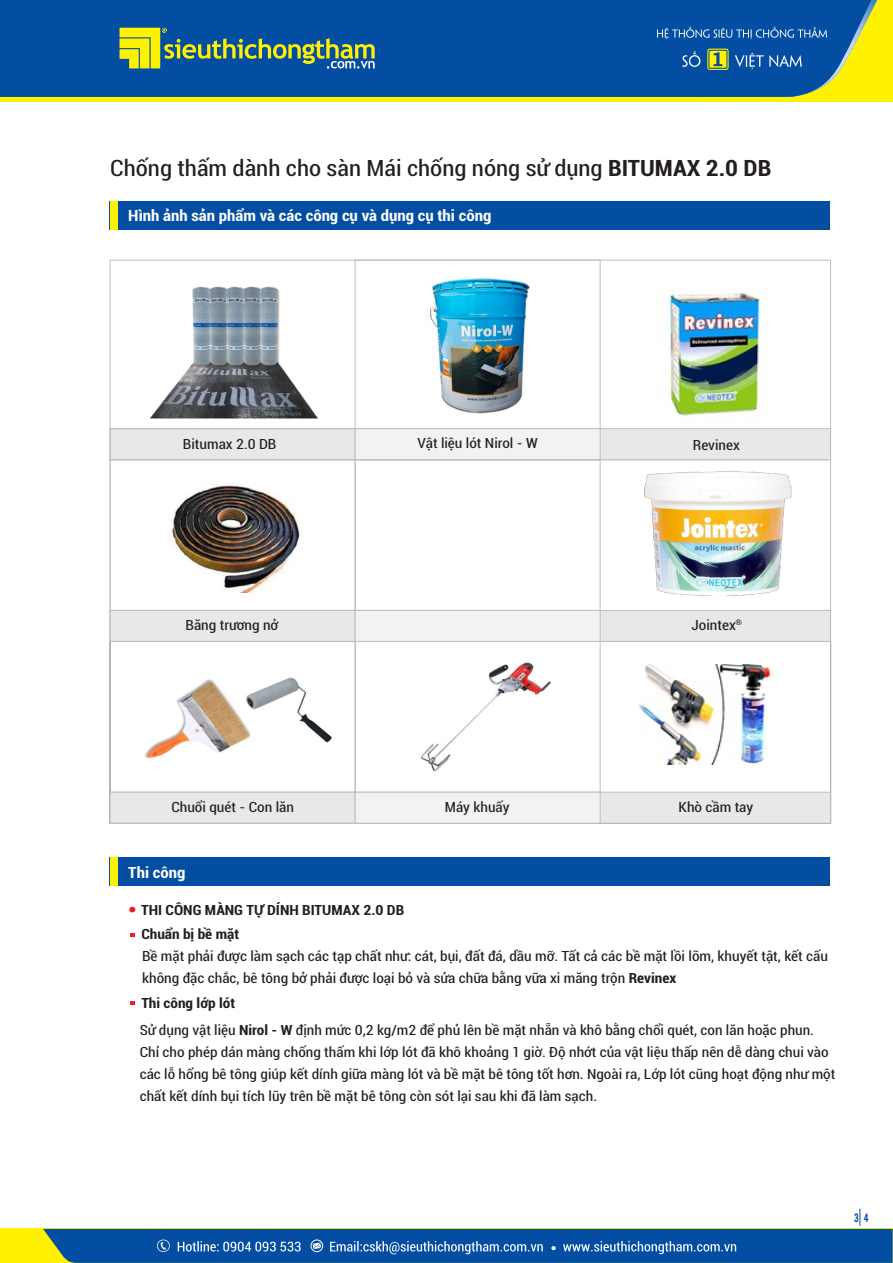
<style>
.page{position:relative;width:893px;height:1263px;background:#fff}
.page>*{position:absolute;margin:0;border:0;box-sizing:border-box;transform-origin:0 0}
.t1{font:condensed 22.5px "Roboto";color:#231f20;scale:1.09 1}
.t2{font:700 condensed 15.45px "Roboto";color:#fff;scale:1.09 1}
.t3{font:condensed 14.1px/21.9px "Roboto";color:#231f20;scale:1.09 1}
.t4{font:700 condensed 14.1px "Roboto";color:#231f20;scale:1.09 1}
.t5{font:12px "UTM Cafeta";color:#034ea2}
.s1{font-weight:700}
</style>
<div class="page">
<img style="left:429px;top:278px;width:101px;height:136px">
<div style="left:110px;top:201px;width:720px;height:28px;background:#034ea2"></div>
<div style="left:110px;top:201px;width:7px;height:28px;background:#fff200"></div>
<svg style="left:109px;top:428px;width:722px;height:32px"></svg>
<svg style="left:109px;top:610px;width:722px;height:32px"></svg>
<div style="left:110px;top:641px;width:245px;height:182px;border:1px solid #bcbec0"></div>
<svg style="left:109px;top:791px;width:722px;height:33px"></svg>
<img style="left:170px;top:484px;width:130px;height:108px">
<img style="left:420px;top:662px;width:131px;height:110px">
<div style="left:110px;top:857px;width:720px;height:29px;background:#034ea2"></div>
<div style="left:110px;top:857px;width:7px;height:29px;background:#fff200"></div>
<svg style="left:130px;top:933px;width:4px;height:3px"></svg>
<svg style="left:129px;top:907px;width:6px;height:5px"></svg>
<img style="left:145px;top:677px;width:187px;height:82px">
<img style="left:669px;top:293px;width:93px;height:123px">
<img style="left:639px;top:664px;width:132px;height:101px">
<svg style="left:130px;top:1001px;width:4px;height:4px"></svg>
<img style="left:644px;top:471px;width:148px;height:125px">
<img style="left:149px;top:286px;width:169px;height:133px">
<div style="left:0;top:1229px;width:893px;height:34px;background:#fff200"></div>
<div style="left:0;top:0;width:892px;height:102px;background:#fff200"></div>
<div style="left:0;top:0;width:472px;height:97px;background:#034ea2"></div>
<svg style="left:120px;top:28px;width:255px;height:41px"></svg>
<svg style="left:472px;top:0;width:405px;height:97px"></svg>
<svg style="left:43px;top:1209px;width:850px;height:54px"></svg>
<h1 class="t1" style="left:110px;top:159px;width:608px">Chống thấm dành cho sàn Mái chống nóng sử dụng <span class="s1">BITUMAX 2.0 DB</span></h1>
<p class="t2" style="left:128px;top:209px;width:335px">Hình ảnh sản phẩm và các công cụ và dụng cụ thi công</p>
<p class="t3" style="left:183px;top:434px;width:87px">Bitumax 2.0 DB</p>
<p class="t3" style="left:418px;top:434px;width:112px">Vật liệu lót Nirol - W</p>
<p class="t3" style="left:693px;top:435px;width:45px">Revinex</p>
<p class="t3" style="left:186px;top:616px;width:87px">Băng trương nở</p>
<p class="t3" style="left:691px;top:615px;width:48px">Jointex<sup>®</sup></p>
<p class="t3" style="left:171px;top:798px;width:114px">Chuổi quét - Con lăn</p>
<p class="t2" style="left:128px;top:866px;width:54px">Thi công</p>
<p class="t4" style="left:141px;top:904px;width:243px">THI CÔNG MÀNG TỰ DÍNH BITUMAX 2.0 DB</p>
<p class="t4" style="left:141px;top:928px;width:91px">Chuẩn bị bề mặt</p>
<p class="t3" style="left:445px;top:797px;width:61px">Máy khuấy</p>
<p class="t3" style="left:678px;top:797px;width:70px">Khò cầm tay</p>
<p class="t3" style="left:142px;top:947px;width:631px">Bề mặt phải được làm sạch các tạp chất như: cát, bụi, đất đá, dầu mơ. Tất cả các bề mặt lồi lõm, khuyết tật, kết cấu không đặc chắc, bê tông bở phải được loại bỏ và sửa chữa bằng vữa xi măng trộn <span class="s1">Revinex</span></p>
<p class="t4" style="left:141px;top:998px;width:88px">Thi công lớp lót</p>
<p class="t3" style="left:140px;top:1021px;width:640px">Sử dụng vật liệu <span class="s1">Nirol - W</span> định mức 0,2 kg/m2 để phủ lên bề mặt nhẵn và khô bằng chổi quét, con lăn hoặc phun.<br>Chỉ cho phép dán màng chống thấm khi lớp lót đã khô khoảng 1 giờ. Độ nhớt của vật liệu thấp nên dễ dàng chui vào các lỗ hổng bê tông giúp kết dính giữa màng lót và bề mặt bê tông tốt hơn. Ngoài ra, Lớp lót cũng hoạt động như một chất kết dính bụi tích lũy trên bề mặt bê tông còn sót lại sau khi đã làm sạch.</p>
<p class="t5" style="left:854px;top:1214px;width:16px">3 4</p>
</div>
